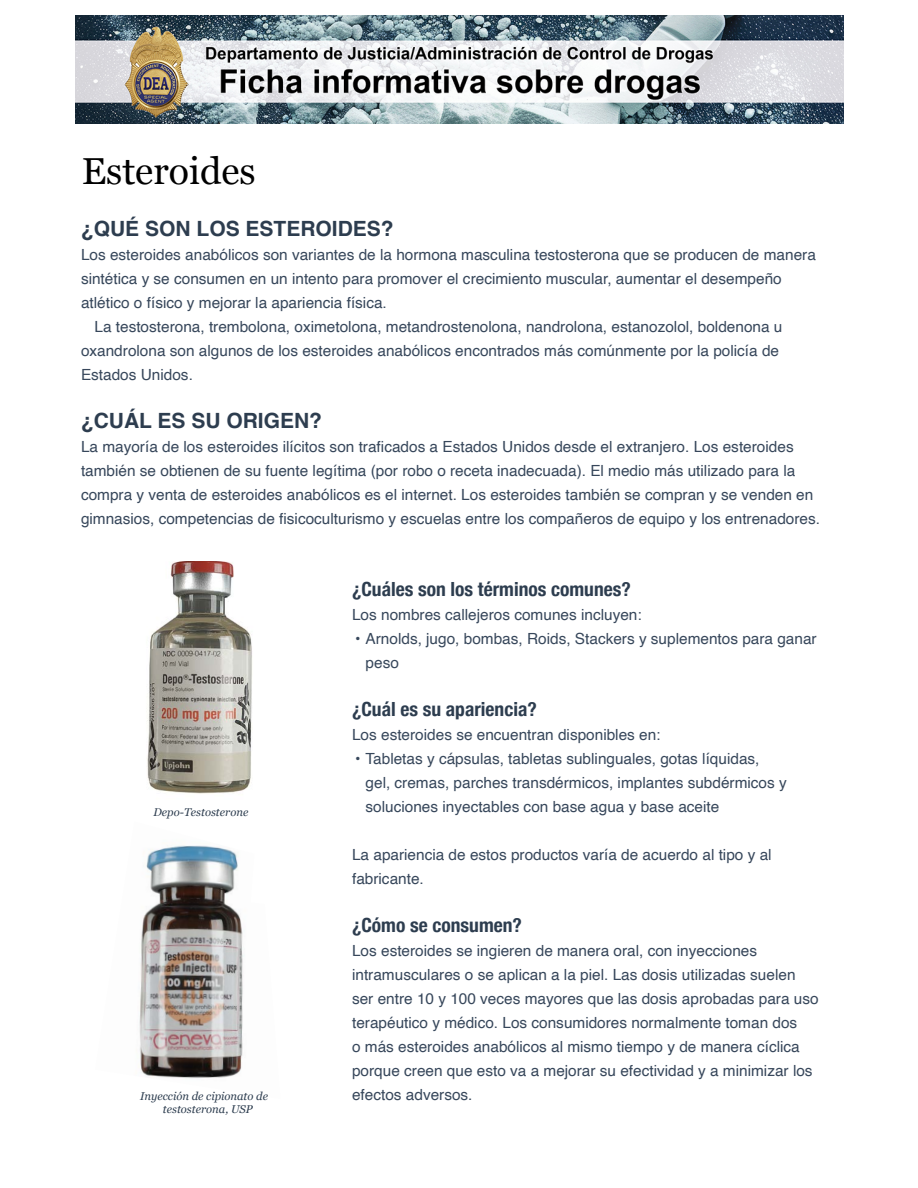
<style>
.page{position:relative;width:918px;height:1188px;background:#fff}
.page>*{position:absolute;margin:0;border:0;box-sizing:border-box;transform-origin:0 0}
.Heading_1{font:37.5px "Georgia";color:#000}
.Header_Para_2{font:700 21px "Helvetica";color:#2d3d4f}
.Sub_Sub_Head{font:700 condensed 19.5px "Helvetica Neue";color:#2d3d4f}
.Body_Text_NoIndent{font:15.3px/24px "Helvetica";color:#37475b}
.Body_Text_Indent{font:15.3px/24px "Helvetica";color:#37475b}
.Photo_Captions{font:italic 11.25px/13.5px "Georgia";color:#2d3d4f}
</style>
<div class="page">
<img style="left:147px;top:561px;width:105px;height:233px">
<img style="left:139px;top:845px;width:105px;height:234px">
<img style="left:75px;top:15px;width:768px;height:108px">
<p class="Heading_1" style="left:82px;top:144px;width:176px">Esteroides</p>
<p class="Header_Para_2" style="left:81px;top:215px;width:314px">¿QUÉ SON LOS ESTEROIDES?</p>
<p class="Body_Text_NoIndent" style="left:81px;top:243px;width:736px">Los esteroides anabólicos son variantes de la hormona masculina testosterona que se producen de manera sintética y se consumen en un intento para promover el crecimiento muscular, aumentar el desempeño atlético o físico y mejorar la apariencia física.</p>
<p class="Body_Text_Indent" style="left:81px;top:315px;width:703px;text-indent:13px">La testosterona, trembolona, oximetolona, metandrostenolona, nandrolona, estanozolol, boldenona u oxandrolona son algunos de los esteroides anabólicos encontrados más comúnmente por la policía de<br>Estados Unidos.</p>
<p class="Header_Para_2" style="left:81px;top:407px;width:243px">¿CUÁL ES SU ORIGEN?</p>
<p class="Body_Text_NoIndent" style="left:81px;top:435px;width:741px">La mayoría de los esteroides ilícitos son traficados a Estados Unidos desde el extranjero. Los esteroides también se obtienen de su fuente legítima (por robo o receta inadecuada). El medio más utilizado para la compra y venta de esteroides anabólicos es el internet. Los esteroides también se compran y se venden en gimnasios, competencias de fisicoculturismo y escuelas entre los compañeros de equipo y los entrenadores.</p>
<p class="Photo_Captions" style="left:154px;top:805px;width:96px">Depo-Testosterone</p>
<p class="Photo_Captions" style="left:163px;top:1089px;width:107px;text-indent:-23px">Inyección de cipionato de testosterona, USP</p>
<p class="Sub_Sub_Head" style="left:352px;top:572px;width:280px">¿Cuáles son los términos comunes?</p>
<p class="Body_Text_NoIndent" style="left:352px;top:603px;width:291px">Los nombres callejeros comunes incluyen:</p>
<p class="Body_Text_NoIndent" style="left:366px;top:627px;width:453px;text-indent:-10px">• Arnolds, jugo, bombas, Roids, Stackers y suplementos para ganar peso</p>
<p class="Sub_Sub_Head" style="left:352px;top:692px;width:186px">¿Cuál es su apariencia?</p>
<p class="Body_Text_NoIndent" style="left:352px;top:723px;width:310px">Los esteroides se encuentran disponibles en:</p>
<p class="Body_Text_NoIndent" style="left:366px;top:747px;width:423px;text-indent:-10px">• Tabletas y cápsulas, tabletas sublinguales, gotas líquidas, gel, cremas, parches transdérmicos, implantes subdérmicos y soluciones inyectables con base agua y base aceite</p>
<p class="Body_Text_NoIndent" style="left:352px;top:843px;width:421px">La apariencia de estos productos varía de acuerdo al tipo y al fabricante.</p>
<p class="Sub_Sub_Head" style="left:352px;top:908px;width:171px">¿Cómo se consumen?</p>
<p class="Body_Text_NoIndent" style="left:352px;top:939px;width:468px">Los esteroides se ingieren de manera oral, con inyecciones intramusculares o se aplican a la piel. Las dosis utilizadas suelen ser entre 10 y 100 veces mayores que las dosis aprobadas para uso terapéutico y médico. Los consumidores normalmente toman dos<br>o más esteroides anabólicos al mismo tiempo y de manera cíclica porque creen que esto va a mejorar su efectividad y a minimizar los efectos adversos.</p>
</div>
